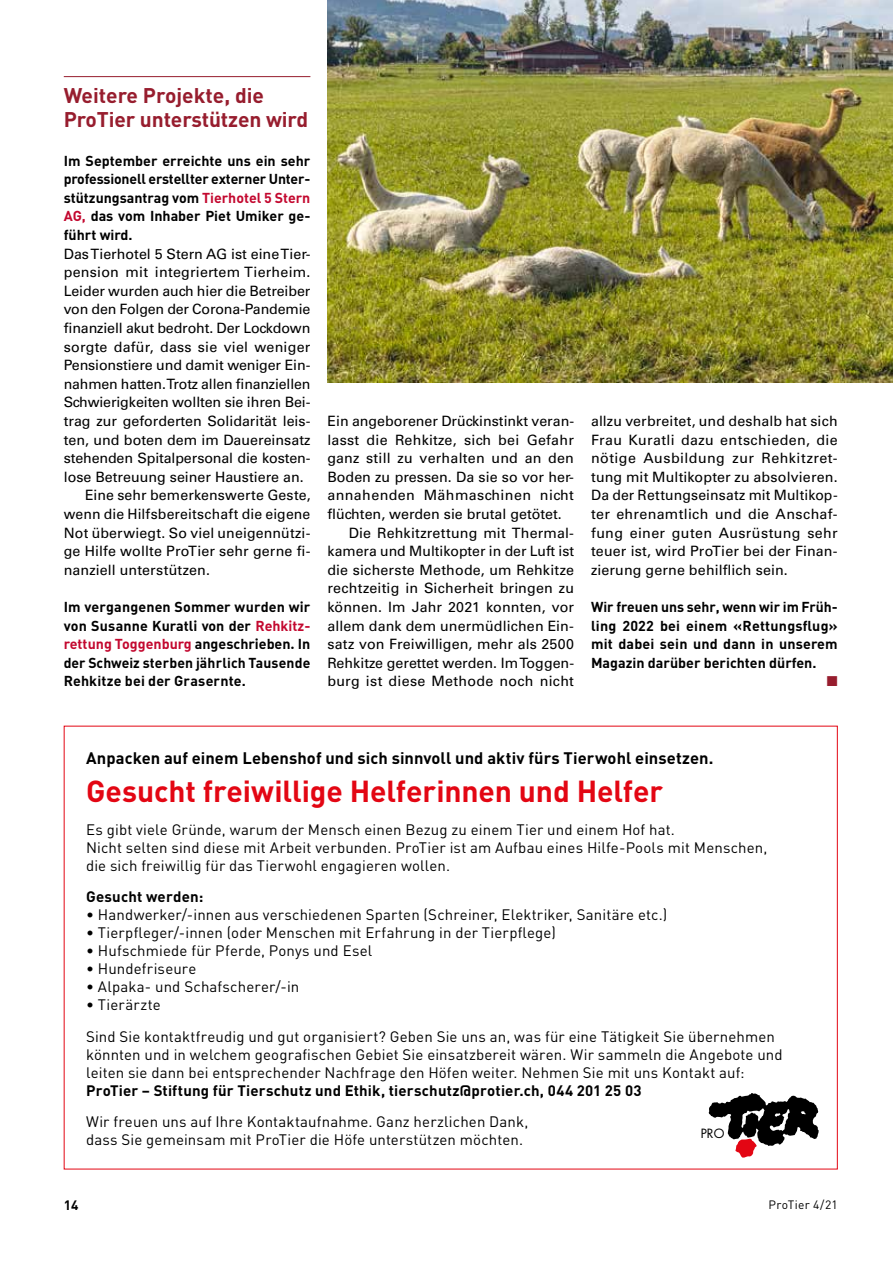
<style>
.page{position:relative;width:893px;height:1263px;background:#fff}
.page>*{position:absolute;margin:0;border:0;box-sizing:border-box;transform-origin:0 0}
.t1{font:700 30px "DIN";letter-spacing:-.005em;color:#e30613}
.t2{font:700 21px/24px "DIN";letter-spacing:-.005em;color:#971d2e}
.t3{font:700 16.5px "DIN";letter-spacing:.005em;color:#000}
.t4{font:15px/18px "DIN";letter-spacing:.01em;color:#000}
.t5{font:700 15px "DIN";letter-spacing:.01em;color:#000}
.t6{font:14.25px/18.6px "Univers LT Std";color:#000;text-align:justify}
.t7{font:700 14.25px/18.6px "DIN";color:#000;text-align:justify}
.t8{font:14.25px/18.6px "DIN Bold Alternate";color:#000;text-align:justify}
.t9{font:14.25px "Univers LT Std";letter-spacing:.02em;color:#000}
.t10{font:14.25px "Univers LT Std";letter-spacing:.03em;color:#000}
.t11{font:14.25px "Zapf Dingbats";color:#971d2e}
.t12{font:700 13.5px "DIN";color:#000}
.t13{font:12.45px "Futura";color:#000}
.t14{font:12px "DIN";letter-spacing:.025em;color:#000}
.s1{color:#c3082f}
.s2{font-family:"DIN";font-weight:700}
</style>
<div class="page">
<hr style="left:64px;top:76px;width:246px;height:1px;background:#971d2e">
<img style="left:327px;top:0;width:566px;height:382px">
<svg style="left:708px;top:1093px;width:111px;height:64px"></svg>
<h2 class="t2" style="left:64px;top:82px;width:246px">Weitere Projekte, die<br>ProTier unterstützen wird</h2>
<p class="t7" style="left:64px;top:151px;width:248px">Im September erreichte uns ein sehr professionell erstellter externer Unter&shy;stützungsantrag vom <span class="s1">Tierhotel 5 Stern AG,</span> das vom Inhaber Piet Umiker ge&shy;führt wird.</p>
<p class="t6" style="left:64px;top:244px;width:248px">Das Tierhotel 5 Stern AG ist eine Tier-</p>
<p class="t6" style="left:64px;top:263px;width:248px">pension mit integriertem Tierheim.</p>
<p class="t6" style="left:64px;top:282px;width:248px">Leider wurden auch hier die Betreiber</p>
<p class="t6" style="left:64px;top:300px;width:248px">von den Folgen der Corona-Pandemie</p>
<p class="t6" style="left:64px;top:319px;width:248px">finanziell akut bedroht. Der Lockdown</p>
<p class="t6" style="left:64px;top:337px;width:248px">sorgte dafür, dass sie viel weniger</p>
<p class="t6" style="left:64px;top:356px;width:248px">Pensionstiere und damit weniger Ein-</p>
<p class="t6" style="left:64px;top:375px;width:248px">nahmen hatten. Trotz allen finanziellen</p>
<p class="t6" style="left:64px;top:393px;width:248px">Schwierigkeiten wollten sie ihren Bei-</p>
<p class="t6" style="left:64px;top:412px;width:248px">trag zur geforderten Solidarität leis-</p>
<p class="t6" style="left:64px;top:430px;width:248px">ten, und boten dem im Dauereinsatz</p>
<p class="t6" style="left:64px;top:449px;width:248px">stehenden Spitalpersonal die kosten-</p>
<p class="t6" style="left:64px;top:468px;width:241px">lose Betreuung seiner Haustiere an.</p>
<p class="t6" style="left:85px;top:486px;width:227px">Eine sehr bemerkenswerte Geste,</p>
<p class="t6" style="left:64px;top:505px;width:248px">wenn die Hilfsbereitschaft die eigene</p>
<p class="t6" style="left:64px;top:523px;width:248px">Not überwiegt. So viel uneigennützi-</p>
<p class="t6" style="left:64px;top:542px;width:248px">ge Hilfe wollte ProTier sehr gerne fi-</p>
<p class="t6" style="left:64px;top:561px;width:148px">nanziell unterstützen.</p>
<p class="t8" style="left:64px;top:597px;width:248px">Im vergangenen Sommer wurden wir von Susanne Kuratli von der <span class="s1">Rehkitz&shy;rettung Toggenburg</span> angeschrieben. <span class="s2">In</span></p>
<p class="t7" style="left:64px;top:653px;width:248px">der Schweiz sterben jährlich Tausende<br>Rehkitze bei der Grasernte.</p>
<p class="t6" style="left:327px;top:412px;width:248px">Ein angeborener Drückinstinkt veran-</p>
<p class="t9" style="left:327px;top:431px;width:248px">lasst die Rehkitze, sich bei Gefahr</p>
<p class="t6" style="left:327px;top:449px;width:248px">ganz still zu verhalten und an den</p>
<p class="t6" style="left:327px;top:468px;width:248px">Boden zu pressen. Da sie so vor her-</p>
<p class="t10" style="left:327px;top:487px;width:248px">annahenden Mähmaschinen nicht</p>
<p class="t6" style="left:327px;top:505px;width:236px">flüchten, werden sie brutal getötet.</p>
<p class="t6" style="left:349px;top:523px;width:227px">Die Rehkitzrettung mit Thermal-</p>
<p class="t6" style="left:327px;top:542px;width:248px">kamera und Multikopter in der Luft ist</p>
<p class="t6" style="left:327px;top:561px;width:248px">die sicherste Methode, um Rehkitze</p>
<p class="t6" style="left:327px;top:579px;width:248px">rechtzeitig in Sicherheit bringen zu</p>
<p class="t6" style="left:327px;top:598px;width:248px">können. Im Jahr 2021 konnten, vor</p>
<p class="t6" style="left:327px;top:616px;width:248px">allem dank dem unermüdlichen Ein-</p>
<p class="t6" style="left:327px;top:635px;width:248px">satz von Freiwilligen, mehr als 2500</p>
<p class="t6" style="left:327px;top:654px;width:248px">Rehkitze gerettet werden. Im Toggen-</p>
<p class="t9" style="left:327px;top:673px;width:248px">burg ist diese Methode noch nicht</p>
<p class="t6" style="left:591px;top:412px;width:248px">allzu verbreitet, und deshalb hat sich Frau Kuratli dazu entschieden, die nötige Ausbildung zur Rehkitzret&shy;tung mit Multikopter zu absolvieren.<br>Da der Rettungseinsatz mit Multikop&shy;ter ehrenamtlich und die Anschaf&shy;fung einer guten Ausrüstung sehr teuer ist, wird ProTier bei der Finan&shy;zierung gerne behilflich sein.</p>
<p class="t7" style="left:591px;top:597px;width:248px">Wir freuen uns sehr, wenn wir im Früh&shy;ling 2022 bei einem «Rettungsflug» mit dabei sein und dann in unserem Magazin darüber berichten dürfen.</p>
<p class="t11" style="left:827px;top:675px;width:12px">■</p>
<p class="t3" style="left:86px;top:747px;width:629px">Anpacken auf einem Lebenshof und sich sinnvoll und aktiv fürs Tierwohl einsetzen.</p>
<h1 class="t1" style="left:86px;top:771px;width:578px">Gesucht freiwillige Helferinnen und Helfer</h1>
<p class="t4" style="left:86px;top:820px;width:683px">Es gibt viele Gründe, warum der Mensch einen Bezug zu einem Tier und einem Hof hat.<br>Nicht selten sind diese mit Arbeit verbunden. ProTier ist am Aufbau eines Hilfe-Pools mit Menschen, die sich freiwillig für das Tierwohl engagieren wollen.</p>
<p class="t5" style="left:86px;top:887px;width:119px">Gesucht werden:</p>
<p class="t4" style="left:86px;top:905px;width:583px">• Handwerker/-innen aus verschiedenen Sparten (Schreiner, Elektriker, Sanitäre etc.)</p>
<p class="t4" style="left:86px;top:923px;width:471px">• Tierpfleger/-innen (oder Menschen mit Erfahrung in der Tierpflege)</p>
<p class="t4" style="left:86px;top:941px;width:288px">• Hufschmiede für Pferde, Ponys und Esel</p>
<p class="t4" style="left:86px;top:959px;width:112px">• Hundefriseure</p>
<p class="t4" style="left:86px;top:977px;width:215px">• Alpaka- und Schafscherer/-in</p>
<p class="t4" style="left:86px;top:988px;width:690px;line-height:31.5px">• Tierärzte<br>Sind Sie kontaktfreudig und gut organisiert? Geben Sie uns an, was für eine Tätigkeit Sie übernehmen</p>
<p class="t4" style="left:86px;top:1045px;width:698px">könnten und in welchem geografischen Gebiet Sie einsatzbereit wären. Wir sammeln die Angebote und leiten sie dann bei entsprechender Nachfrage den Höfen weiter. Nehmen Sie mit uns Kontakt auf:</p>
<p class="t5" style="left:86px;top:1080px;width:557px">ProTier – Stiftung für Tierschutz und Ethik, tierschutz@protier.ch, 044 201 25 03</p>
<p class="t4" style="left:86px;top:1112px;width:444px">Wir freuen uns auf Ihre Kontaktaufnahme. Ganz herzlichen Dank, dass Sie gemeinsam mit ProTier die Höfe unterstützen möchten.</p>
<p class="t13" style="left:701px;top:1125px;width:25px">PRO</p>
<p class="t12" style="left:64px;top:1197px;width:16px">14</p>
<p class="t14" style="left:768px;top:1197px;width:71px">ProTier 4/21</p>
</div>
